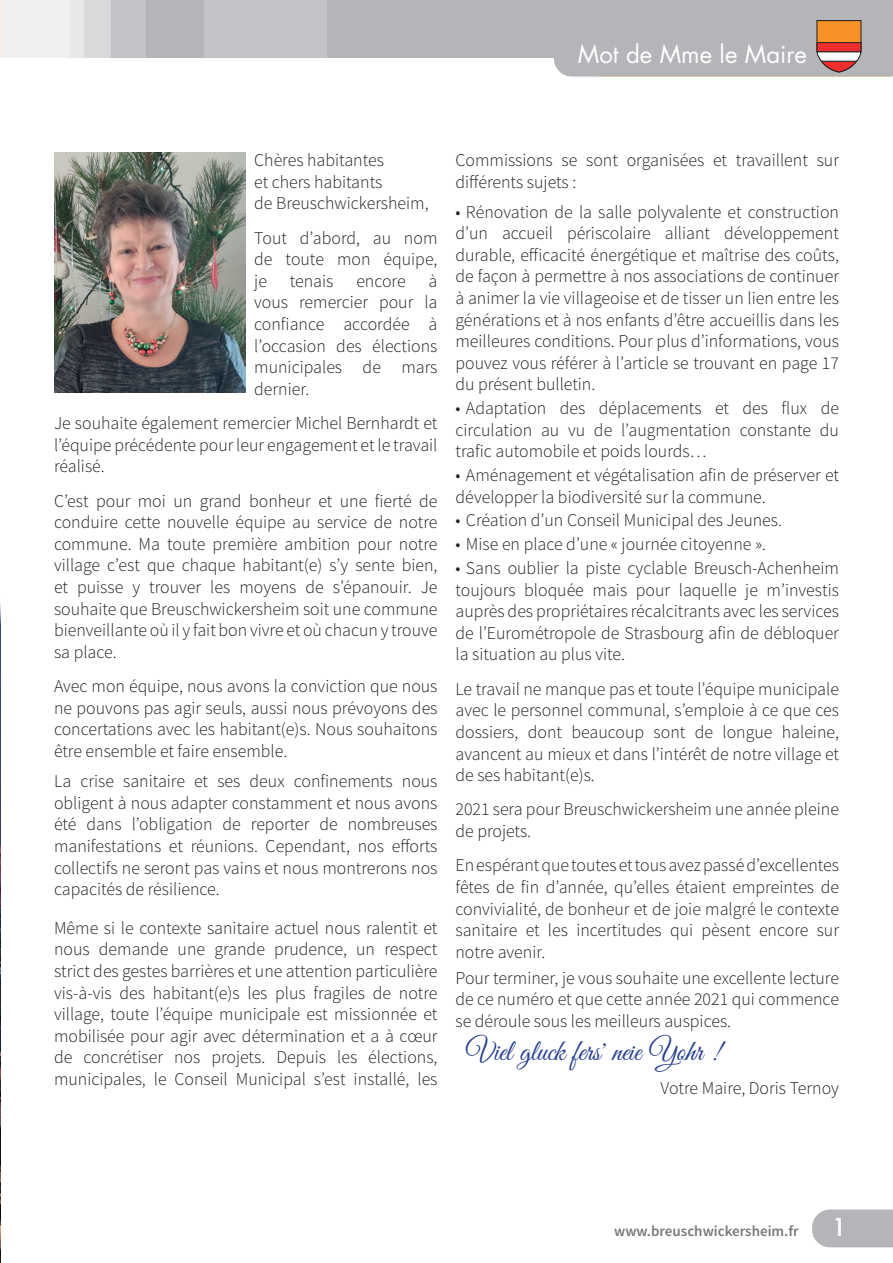
<style>
.page{position:relative;width:893px;height:1263px;background:#fff}
.page>*{position:absolute;margin:0;border:0;box-sizing:border-box;transform-origin:0 0}
.t1{font:30px "Great Vibes";color:#253f8e;scale:.96 1}
.t2{font:24px "Futura";color:#fff}
.t3{font:24px "Futura";color:#fff}
.t4{font:500 24px "Futura";color:#fff}
.t5{font:300 18px/21.6px "Source Sans Pro";color:#231f20;text-align:justify}
.t6{font:600 15px "Source Sans Pro";color:#767879}
</style>
<div class="page">
<img style="left:0;top:601px;width:1px;height:662px">
<div style="left:67px;top:0;width:826px;height:58px;background:#b4b5b8"></div>
<div style="left:1px;top:0;width:130px;height:58px;background:#efeff0"></div>
<div style="left:204px;top:0;width:122px;height:58px;background:#c2c3c6"></div>
<div style="left:110px;top:0;width:36px;height:58px;background:#c2c3c6"></div>
<div style="left:84px;top:0;width:26px;height:58px;background:#d8d9db"></div>
<div style="left:70px;top:0;width:14px;height:58px;background:#e6e7e9"></div>
<svg style="left:554px;top:20px;width:339px;height:57px"></svg>
<svg style="left:812px;top:1209px;width:81px;height:38px;background:#b8b9bc"></svg>
<img style="left:54px;top:152px;width:192px;height:241px">
<h2 class="t3" style="left:601px;top:34px;width:164px">Le mot du maire</h2>
<h2 class="t2" style="left:578px;top:37px;width:231px">Mot de Mme le Maire</h2>
<p class="t5" style="left:254px;top:149px;width:176px;text-align:left">Chères habitantes<br>et chers habitants<br>de Breuschwickersheim,</p>
<p class="t5" style="left:254px;top:227px;width:185px">Tout d’abord, au nom de toute mon équipe, je</p>
<p class="t5" style="left:254px;top:270px;width:185px;text-indent:174px">à vous remercier pour la confiance accordée à l’occasion des élections municipales de mars dernier.</p>
<p class="t5" style="left:54px;top:412px;width:385px">Je souhaite également remercier Michel Bernhardt et l’équipe précédente pour leur engagement et le travail réalisé.</p>
<p class="t5" style="left:54px;top:490px;width:385px">C’est pour moi un grand bonheur et une fierté de conduire cette nouvelle équipe au service de notre commune. Ma toute première ambition pour notre village c’est que chaque habitant(e) s’y sente bien, et puisse y trouver les moyens de s’épanouir. Je souhaite que Breuschwickersheim soit une commune bienveillante où il y fait bon vivre et où chacun y trouve sa place.</p>
<p class="t5" style="left:54px;top:676px;width:385px">Avec mon équipe, nous avons la conviction que nous ne pouvons pas agir seuls, aussi nous prévoyons des concertations avec les habitant(e)s. Nous souhaitons être ensemble et faire ensemble.</p>
<p class="t5" style="left:54px;top:770px;width:385px">La crise sanitaire et ses deux confinements nous obligent à nous adapter constamment et nous avons été dans l’obligation de reporter de nombreuses manifestations et réunions. Cependant, nos efforts collectifs ne seront pas vains et nous montrerons nos capacités de résilience.</p>
<p class="t5" style="left:54px;top:917px;width:385px">Même si le contexte sanitaire actuel nous ralentit et nous demande une grande prudence, un respect strict des gestes barrières et une attention particulière vis-à-vis des habitant(e)s les plus fragiles de notre village, toute l’équipe municipale est missionnée et mobilisée pour agir avec détermination et a à cœur de concrétiser nos projets. Depuis les élections, municipales, le Conseil Municipal s’est installé, les</p>
<p class="t5" style="left:290px;top:270px;width:45px">tenais</p>
<p class="t5" style="left:356px;top:270px;width:51px">encore</p>
<p class="t5" style="left:455px;top:149px;width:385px">Commissions se sont organisées et travaillent sur différents sujets :</p>
<p class="t5" style="left:455px;top:201px;width:385px">• Rénovation de la salle polyvalente et construction d’un accueil périscolaire alliant développement durable, efficacité énergétique et maîtrise des coûts, de façon à permettre à nos associations de continuer à animer la vie villageoise et de tisser un lien entre les générations et à nos enfants d’être accueillis dans les meilleures conditions. Pour plus d’informations, vous pouvez vous référer à l’article se trouvant en page 17 du présent bulletin.</p>
<p class="t5" style="left:455px;top:398px;width:385px">• Adaptation des déplacements et des flux de circulation au vu de l’augmentation constante du trafic automobile et poids lourds…</p>
<p class="t5" style="left:455px;top:464px;width:385px">• Aménagement et végétalisation afin de préserver et développer la biodiversité sur la commune.</p>
<p class="t5" style="left:455px;top:510px;width:328px">• Création d’un Conseil Municipal des Jeunes.</p>
<p class="t5" style="left:455px;top:533px;width:312px">• Mise en place d’une « journée citoyenne ».</p>
<p class="t5" style="left:455px;top:557px;width:385px">• Sans oublier la piste cyclable Breusch-Achenheim toujours bloquée mais pour laquelle je m’investis auprès des propriétaires récalcitrants avec les services de l’Eurométropole de Strasbourg afin de débloquer la situation au plus vite.</p>
<p class="t5" style="left:455px;top:678px;width:385px">Le travail ne manque pas et toute l’équipe municipale avec le personnel communal, s’emploie à ce que ces dossiers, dont beaucoup sont de longue haleine, avancent au mieux et dans l’intérêt de notre village et de ses habitant(e)s.</p>
<p class="t5" style="left:455px;top:799px;width:385px">2021 sera pour Breuschwickersheim une année pleine de projets.</p>
<p class="t5" style="left:455px;top:855px;width:385px">En espérant que toutes et tous avez passé d’excellentes fêtes de fin d’année, qu’elles étaient empreintes de convivialité, de bonheur et de joie malgré le contexte sanitaire et les incertitudes qui pèsent encore sur notre avenir.</p>
<p class="t5" style="left:455px;top:967px;width:385px">Pour terminer, je vous souhaite une excellente lecture de ce numéro et que cette année 2021 qui commence se déroule sous les meilleurs auspices.</p>
<h1 class="t1" style="left:466px;top:1034px;width:267px">Viel gluck fers' neie Yohr !</h1>
<p class="t5" style="left:661px;top:1077px;width:180px">Votre Maire, Doris Ternoy</p>
<p class="t6" style="left:614px;top:1222px;width:186px">www.breuschwickersheim.fr</p>
<h2 class="t4" style="left:832px;top:1210px;width:16px">1</h2>
</div>
